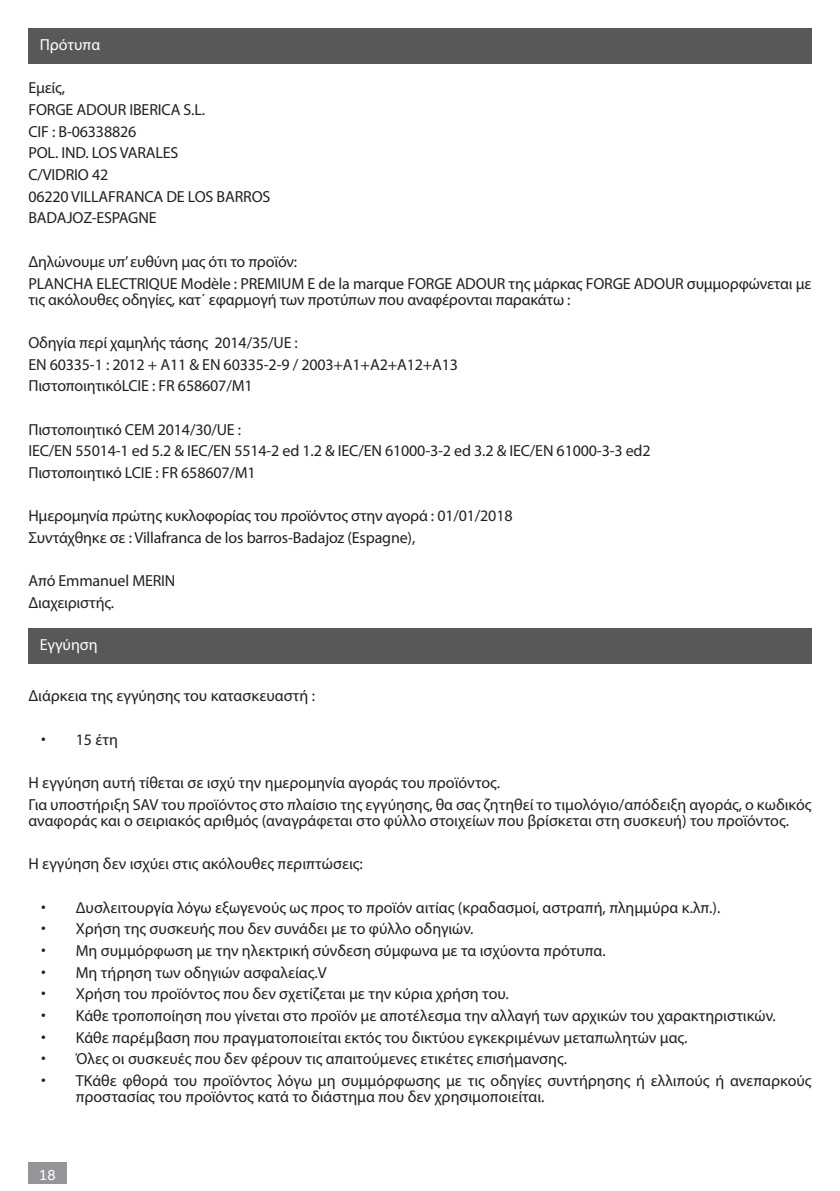
<style>
.page{position:relative;width:840px;height:1191px;background:#fff}
.page>*{position:absolute;margin:0;border:0;box-sizing:border-box;transform-origin:0 0}
.t1{font:16px/16px "Myriad Pro";letter-spacing:-.005em;color:#231f20}
.Normal_Text_Bold{font:16px "Myriad Pro";color:#fff}
.t2{font:14px "Andika";color:#fff}
.s1{font-family:"Andika"}
</style>
<div class="page">
<div style="left:28px;top:1162px;width:39px;height:21px;background:#939598"></div>
<div style="left:28px;top:28px;width:783px;height:36px;background:#57585a"></div>
<div style="left:28px;top:628px;width:783px;height:35px;background:#57585a"></div>
<p class="Normal_Text_Bold" style="left:40px;top:35px;width:62px">Πρότυπα</p>
<p class="t1" style="left:28px;top:80px;width:38px">Εμείς,</p>
<p class="t1" style="left:28px;top:101px;width:178px">FORGE ADOUR IBERICA S.L.</p>
<p class="t1" style="left:28px;top:123px;width:109px">CIF : B-06338826</p>
<p class="t1" style="left:28px;top:145px;width:152px">POL. IND. LOS VARALES</p>
<p class="t1" style="left:28px;top:166px;width:81px">C/VIDRIO 42</p>
<p class="t1" style="left:28px;top:188px;width:243px">06220 VILLAFRANCA DE LOS BARROS</p>
<p class="t1" style="left:28px;top:210px;width:130px">BADAJOZ-ESPAGNE</p>
<p class="t1" style="left:28px;top:253px;width:270px">Δηλώνουμε υπ’ ευθύνη μας ότι το προϊόν:</p>
<p class="t1" style="left:28px;top:275px;width:784px">PLANCHA ELECTRIQUE Modèle : PREMIUM E de la marque FORGE ADOUR της μάρκας FORGE ADOUR συμμορφώνεται με τις ακόλουθες οδηγίες, κατ΄ εφαρμογή των προτύπων που αναφέρονται παρακάτω :</p>
<p class="t1" style="left:28px;top:334px;width:271px">Οδηγία περί χαμηλής τάσης 2014/35/UE :</p>
<p class="t1" style="left:28px;top:356px;width:431px">EN 60335-1 : 2012 + A11 &amp; EN 60335-2-9 / 2003+A1+A2+A12+A13</p>
<p class="t1" style="left:28px;top:377px;width:225px">ΠιστοποιητικόLCIE : FR 658607/M1</p>
<p class="t1" style="left:28px;top:421px;width:214px">Πιστοποιητικό CEM 2014/30/UE :</p>
<p class="t1" style="left:28px;top:442px;width:623px">IEC/EN 55014-1 ed 5.2 &amp; IEC/EN 5514-2 ed 1.2 &amp; IEC/EN 61000-3-2 ed 3.2 &amp; IEC/EN 61000-3-3 ed2</p>
<p class="t1" style="left:28px;top:464px;width:229px">Πιστοποιητικό LCIE : FR 658607/M1</p>
<p class="t1" style="left:28px;top:507px;width:485px">Ημερομηνία πρώτης κυκλοφορίας του προϊόντος στην αγορά : 01/01/2018</p>
<p class="t1" style="left:28px;top:529px;width:388px">Συντάχθηκε σε : Villafranca de los barros-Badajoz (Espagne),</p>
<p class="t1" style="left:28px;top:572px;width:148px">Από Emmanuel MERIN</p>
<p class="t1" style="left:28px;top:594px;width:87px">Διαχειριστής.</p>
<p class="Normal_Text_Bold" style="left:40px;top:634px;width:59px">Εγγύηση</p>
<p class="t1" style="left:28px;top:688px;width:288px">Διάρκεια της εγγύησης του κατασκευαστή :</p>
<p class="t1" style="left:40px;top:731px;width:80px"><span class="s1">•</span> 15 έτη</p>
<p class="t1" style="left:28px;top:774px;width:473px">Η εγγύηση αυτή τίθεται σε ισχύ την ημερομηνία αγοράς του προϊόντος.</p>
<p class="t1" style="left:28px;top:796px;width:784px">Για υποστήριξη SAV του προϊόντος στο πλαίσιο της εγγύησης, θα σας ζητηθεί το τιμολόγιο/απόδειξη αγοράς, ο κωδικός αναφοράς και ο σειριακός αριθμός (αναγράφεται στο φύλλο στοιχείων που βρίσκεται στη συσκευή) του προϊόντος.</p>
<p class="t1" style="left:28px;top:855px;width:336px">Η εγγύηση δεν ισχύει στις ακόλουθες περιπτώσεις:</p>
<p class="t1" style="left:40px;top:899px;width:681px"><span class="s1">•</span> Δυσλειτουργία λόγω εξωγενούς ως προς το προϊόν αιτίας (κραδασμοί, αστραπή, πλημμύρα κ.λπ.).</p>
<p class="t1" style="left:40px;top:920px;width:435px"><span class="s1">•</span> Χρήση της συσκευής που δεν συνάδει με το φύλλο οδηγιών.</p>
<p class="t1" style="left:40px;top:942px;width:567px"><span class="s1">•</span> Μη συμμόρφωση με την ηλεκτρική σύνδεση σύμφωνα με τα ισχύοντα πρότυπα.</p>
<p class="t1" style="left:40px;top:964px;width:288px"><span class="s1">•</span> Μη τήρηση των οδηγιών ασφαλείας.V</p>
<p class="t1" style="left:40px;top:985px;width:470px"><span class="s1">•</span> Χρήση του προϊόντος που δεν σχετίζεται με την κύρια χρήση του.</p>
<p class="t1" style="left:40px;top:1007px;width:737px"><span class="s1">•</span> Κάθε τροποποίηση που γίνεται στο προϊόν με αποτέλεσμα την αλλαγή των αρχικών του χαρακτηριστικών.</p>
<p class="t1" style="left:40px;top:1029px;width:649px"><span class="s1">•</span> Κάθε παρέμβαση που πραγματοποιείται εκτός του δικτύου εγκεκριμένων μεταπωλητών μας.</p>
<p class="t1" style="left:40px;top:1050px;width:528px"><span class="s1">•</span> Όλες οι συσκευές που δεν φέρουν τις απαιτούμενες ετικέτες επισήμανσης.</p>
<p class="t1" style="left:76px;top:1072px;width:737px;text-indent:-36px"><span class="s1">•</span> TΚάθε φθορά του προϊόντος λόγω μη συμμόρφωσης με τις οδηγίες συντήρησης ή ελλιπούς ή ανεπαρκούς προστασίας του προϊόντος κατά το διάστημα που δεν χρησιμοποιείται.</p>
<p class="t2" style="left:39px;top:1166px;width:18px">18</p>
</div>
